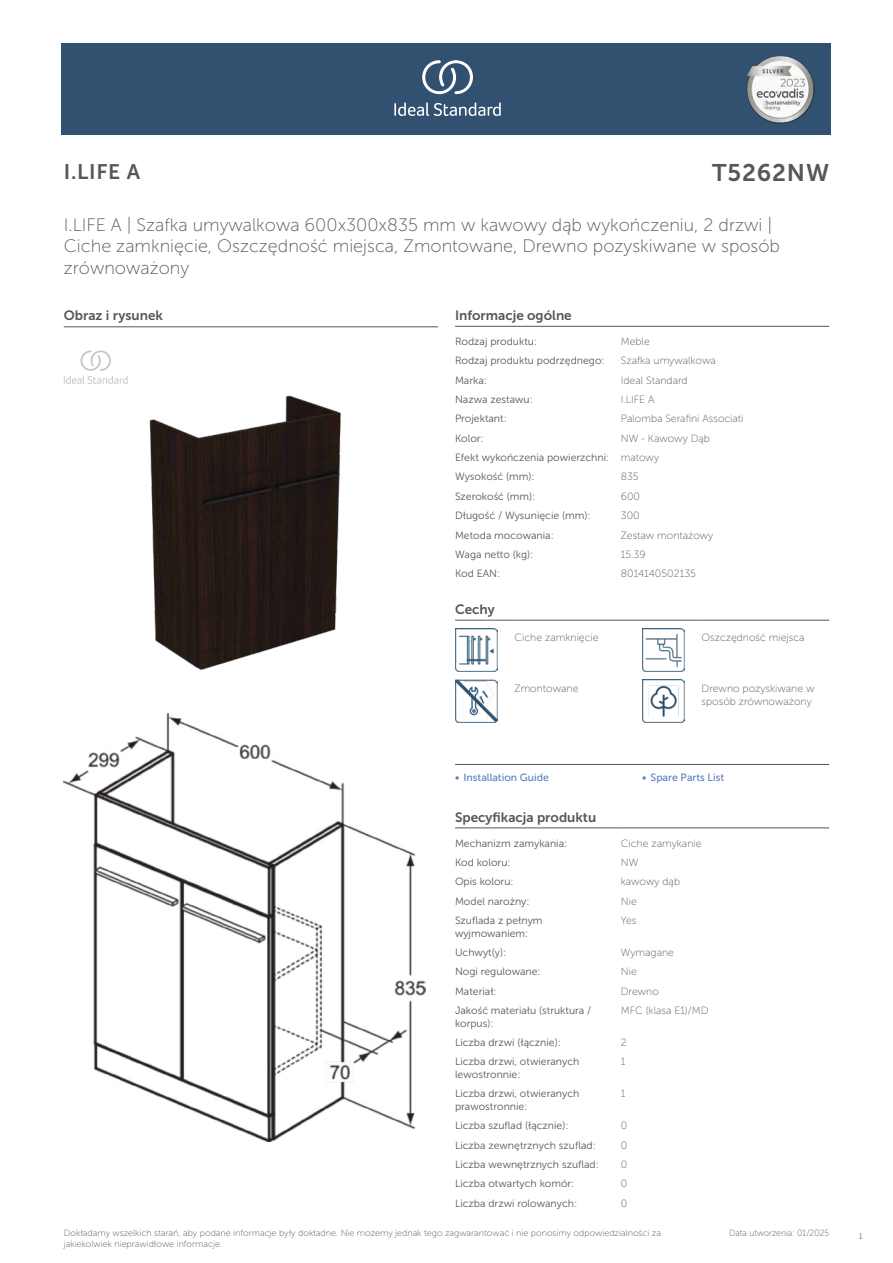
<style>
.page{position:relative;width:893px;height:1263px;background:#fff}
.page>*{position:absolute;margin:0;border:0;box-sizing:border-box;transform-origin:0 0}
.t1{font:24px "Museo Sans 700";letter-spacing:.035em;color:#575756}
.t2{font:21px "Museo Sans 700";color:#575756}
.t3{font:18px/21.6px "Museo Sans 100";color:#575756}
.t4{font:13.5px "Museo Sans 700";color:#575756}
.t5{font:10.5px/12.6px "Museo Sans 300";color:#575756}
.t6{font:10.5px/12.6px "Museo Sans 100";color:#575756}
.t7{font:10.5px "Museo Sans 500";color:#5b7ebf}
.t8{font:9px/10.8px "Museo Sans 100";color:#575756}
.t9{font:9px "Museo Sans 100";color:#575756;scale:.95 1}
.t10{font:300 9px "Calibri";color:#575756;scale:.95 1}
.s1{font-family:"Museo Sans 100"}
</style>
<div class="page">
<div style="left:62px;top:43px;width:769px;height:91px;background:#325070"></div>
<hr style="left:455px;top:326px;width:166px;height:1px;background:#575756">
<hr style="left:621px;top:326px;width:208px;height:1px;background:#575756">
<hr style="left:455px;top:620px;width:59px;height:1px;background:#575756">
<hr style="left:514px;top:620px;width:128px;height:1px;background:#575756">
<hr style="left:642px;top:620px;width:60px;height:1px;background:#575756">
<hr style="left:702px;top:620px;width:127px;height:1px;background:#575756">
<img style="left:455px;top:629px;width:42px;height:42px">
<img style="left:642px;top:629px;width:43px;height:42px">
<img style="left:455px;top:680px;width:42px;height:42px">
<img style="left:642px;top:680px;width:43px;height:42px">
<hr style="left:455px;top:764px;width:187px;height:1px;background:#575756">
<hr style="left:642px;top:764px;width:187px;height:1px;background:#575756">
<hr style="left:455px;top:828px;width:166px;height:1px;background:#575756">
<hr style="left:621px;top:828px;width:208px;height:1px;background:#575756">
<img style="left:64px;top:714px;width:361px;height:427px">
<hr style="left:64px;top:327px;width:374px;height:1px;background:#575756">
<svg style="left:64px;top:350px;width:64px;height:34px"></svg>
<img style="left:149px;top:395px;width:192px;height:275px">
<svg style="left:394px;top:102px;width:107px;height:14px"></svg>
<svg style="left:422px;top:60px;width:51px;height:34px"></svg>
<img style="left:746px;top:56px;width:68px;height:67px">
<h2 class="t2" style="left:64px;top:160px;width:78px">I.LIFE A</h2>
<h1 class="t1" style="left:712px;top:160px;width:118px">T5262NW</h1>
<h3 class="t3" style="left:64px;top:214px;width:718px">I.LIFE A | Szafka umywalkowa 600x300x835 mm w kawowy dąb wykończeniu, 2 drzwi |<br>Ciche zamknięcie, Oszczędność miejsca, Zmontowane, Drewno pozyskiwane w sposób zrównoważony</h3>
<p class="t4" style="left:64px;top:308px;width:101px">Obraz i rysunek</p>
<p class="t4" style="left:455px;top:308px;width:118px">Informacje ogólne</p>
<p class="t5" style="left:455px;top:335px;width:84px">Rodzaj produktu:</p>
<p class="t6" style="left:621px;top:335px;width:31px">Meble</p>
<p class="t5" style="left:455px;top:354px;width:151px">Rodzaj produktu podrzędnego:</p>
<p class="t6" style="left:621px;top:355px;width:96px">Szafka umywalkowa</p>
<p class="t5" style="left:455px;top:374px;width:33px">Marka:</p>
<p class="t6" style="left:621px;top:374px;width:68px">Ideal Standard</p>
<p class="t5" style="left:455px;top:393px;width:79px">Nazwa zestawu:</p>
<p class="t6" style="left:621px;top:393px;width:35px">I.LIFE A</p>
<p class="t5" style="left:455px;top:413px;width:53px">Projektant:</p>
<p class="t6" style="left:621px;top:413px;width:124px">Palomba Serafini Associati</p>
<p class="t5" style="left:455px;top:432px;width:30px">Kolor:</p>
<p class="t6" style="left:621px;top:432px;width:91px">NW - Kawowy Dąb</p>
<p class="t5" style="left:455px;top:448px;width:206px;line-height:19.4px">Efekt wykończenia powierzchni: <span class="s1">matowy<br></span>Wysokość (mm):</p>
<p class="t6" style="left:621px;top:471px;width:19px">835</p>
<p class="t5" style="left:455px;top:490px;width:82px">Szerokość (mm):</p>
<p class="t6" style="left:621px;top:490px;width:21px">600</p>
<p class="t5" style="left:455px;top:509px;width:137px">Długość / Wysunięcie (mm):</p>
<p class="t6" style="left:621px;top:509px;width:20px">300</p>
<p class="t5" style="left:455px;top:529px;width:100px">Metoda mocowania:</p>
<p class="t6" style="left:621px;top:529px;width:94px">Zestaw montażowy</p>
<p class="t5" style="left:455px;top:548px;width:80px">Waga netto (kg):</p>
<p class="t6" style="left:621px;top:548px;width:26px">15.39</p>
<p class="t5" style="left:455px;top:567px;width:47px">Kod EAN:</p>
<p class="t6" style="left:621px;top:567px;width:77px">8014140502135</p>
<p class="t4" style="left:455px;top:602px;width:41px">Cechy</p>
<p class="t6" style="left:514px;top:631px;width:86px">Ciche zamknięcie</p>
<p class="t6" style="left:702px;top:631px;width:105px">Oszczędność miejsca</p>
<p class="t6" style="left:514px;top:682px;width:65px">Zmontowane</p>
<p class="t6" style="left:702px;top:682px;width:114px">Drewno pozyskiwane w sposób zrównoważony</p>
<p class="t7" style="left:455px;top:772px;width:95px">• Installation Guide</p>
<p class="t7" style="left:642px;top:772px;width:84px">• Spare Parts List</p>
<p class="t4" style="left:455px;top:809px;width:143px">Specyfikacja produktu</p>
<p class="t5" style="left:455px;top:837px;width:114px">Mechanizm zamykania:</p>
<p class="t6" style="left:621px;top:837px;width:82px">Ciche zamykanie</p>
<p class="t5" style="left:455px;top:856px;width:57px">Kod koloru:</p>
<p class="t6" style="left:621px;top:856px;width:19px">NW</p>
<p class="t5" style="left:455px;top:875px;width:60px">Opis koloru:</p>
<p class="t6" style="left:621px;top:875px;width:61px">kawowy dąb</p>
<p class="t5" style="left:455px;top:895px;width:76px">Model narożny:</p>
<p class="t6" style="left:621px;top:895px;width:17px">Nie</p>
<p class="t5" style="left:455px;top:914px;width:89px">Szuflada z pełnym wyjmowaniem:</p>
<p class="t6" style="left:621px;top:914px;width:17px">Yes</p>
<p class="t5" style="left:455px;top:946px;width:53px">Uchwyt(y):</p>
<p class="t6" style="left:621px;top:946px;width:55px">Wymagane</p>
<p class="t5" style="left:455px;top:965px;width:87px">Nogi regulowane:</p>
<p class="t6" style="left:621px;top:965px;width:17px">Nie</p>
<p class="t5" style="left:455px;top:985px;width:43px">Materiał:</p>
<p class="t6" style="left:621px;top:985px;width:40px">Drewno</p>
<p class="t5" style="left:455px;top:1004px;width:138px">Jakość materiału (struktura / korpus):</p>
<p class="t6" style="left:621px;top:1004px;width:89px">MFC (klasa E1)/MD</p>
<p class="t5" style="left:455px;top:1036px;width:107px">Liczba drzwi (łącznie):</p>
<p class="t6" style="left:621px;top:1036px;width:7px">2</p>
<p class="t5" style="left:455px;top:1055px;width:126px">Liczba drzwi, otwieranych lewostronnie:</p>
<p class="t6" style="left:621px;top:1055px;width:6px">1</p>
<p class="t5" style="left:455px;top:1087px;width:126px">Liczba drzwi, otwieranych prawostronnie:</p>
<p class="t6" style="left:621px;top:1087px;width:6px">1</p>
<p class="t5" style="left:455px;top:1119px;width:115px">Liczba szuflad (łącznie):</p>
<p class="t6" style="left:621px;top:1119px;width:8px">0</p>
<p class="t5" style="left:455px;top:1139px;width:142px">Liczba zewnętrznych szuflad:</p>
<p class="t6" style="left:621px;top:1139px;width:8px">0</p>
<p class="t5" style="left:455px;top:1158px;width:145px">Liczba wewnętrznych szuflad:</p>
<p class="t6" style="left:621px;top:1158px;width:8px">0</p>
<p class="t5" style="left:455px;top:1177px;width:121px">Liczba otwartych komór:</p>
<p class="t6" style="left:621px;top:1177px;width:8px">0</p>
<p class="t5" style="left:455px;top:1197px;width:124px">Liczba drzwi rolowanych:</p>
<p class="t6" style="left:621px;top:1197px;width:8px">0</p>
<p class="t8" style="left:64px;top:1227px;width:599px">Dokładamy wszelkich starań, aby podane informacje były dokładne. Nie możemy jednak tego zagwarantować i nie ponosimy odpowiedzialności za jakiekolwiek nieprawidłowe informacje.</p>
<p class="t9" style="left:729px;top:1228px;width:107px">Data utworzenia: 01/2025</p>
<p class="t10" style="left:858px;top:1230px;width:6px">1</p>
</div>
